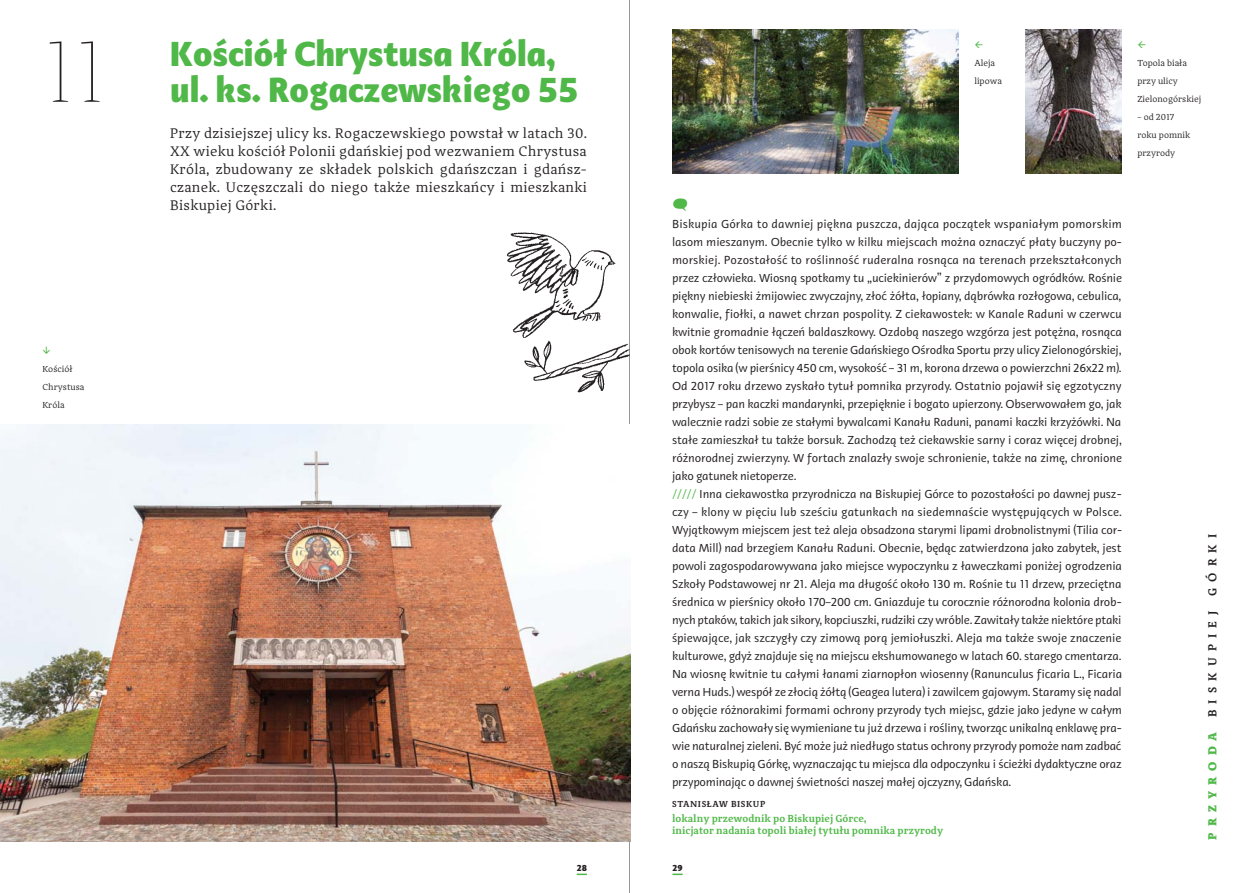
<style>
.page{position:relative;width:1259px;height:893px;background:#fff}
.page>*{position:absolute;margin:0;border:0;box-sizing:border-box;transform-origin:0 0}
.t1{font:200 90px "Adagio Serif";color:#231f20}
.t2{font:900 36px "Adagio Sans Script";color:#50b848}
.t3{font:14.25px/18px "Adagio Serif";letter-spacing:.02em;color:#231f20;text-align:justify}
.t4{font:13.5px "Bello Words Body";color:#50b848}
.t5{font:12px/18px "Adagio Sans Script";letter-spacing:-.02em;color:#231f20}
.t6{font:600 12px "Adagio Serif";letter-spacing:.51em;color:#231f20}
.t7{font:600 10.5px/12.6px "Adagio Serif";color:#50b848}
.t8{font:9px/18px "Adagio Serif";color:#231f20}
.t9{font:600 9px "Adagio Serif";letter-spacing:.06em;color:#231f20}
.t10{font:900 9px "Adagio Sans Script";color:#231f20}
.s1{color:#50b848}
.s2{font-weight:800;color:#50b848}
</style>
<div class="page">
<hr style="left:629px;top:0;width:1px;height:893px;background:#939598">
<img style="left:0;top:425px;width:630px;height:417px">
<img style="left:672px;top:30px;width:286px;height:144px">
<img style="left:1025px;top:30px;width:96px;height:144px">
<img style="left:507px;top:232px;width:122px;height:161px">
<h1 class="t1" style="left:43px;top:16px;width:64px">11</h1>
<p class="t8" style="left:43px;top:360px;width:43px">Kościół<br>Chrystusa<br>Króla</p>
<h2 class="t2" style="left:170px;top:29px;width:387px">Kościół Chrystusa Króla,</h2>
<h2 class="t2" style="left:170px;top:65px;width:409px">ul. ks. Rogaczewskiego 55</h2>
<p class="t3" style="left:170px;top:124px;width:418px">Przy dzisiejszej ulicy ks. Rogaczewskiego powstał w latach 30.<br>XX wieku kościół Polonii gdańskiej pod wezwaniem Chrystusa Króla, zbudowany ze składek polskich gdańszczan i gdańsz&shy;czanek. Uczęszczali do niego także mieszkańcy i mieszkanki Biskupiej Górki.</p>
<p class="t8" style="left:974px;top:54px;width:29px">Aleja lipowa</p>
<p class="t8" style="left:1137px;top:54px;width:65px">Topola biała przy ulicy<br>Zielonogórskiej</p>
<p class="t8" style="left:1137px;top:108px;width:54px">– od 2017 roku pomnik przyrody</p>
<p class="t4" style="left:672px;top:197px;width:17px">?</p>
<p class="t5" style="left:672px;top:215px;width:452px">Biskupia Górka to dawniej piękna puszcza, dająca początek wspaniałym pomorskim lasom mieszanym. Obecnie tylko w kilku miejscach można oznaczyć płaty buczyny po&shy;morskiej. Pozostałość to roślinność ruderalna rosnąca na terenach przekształconych przez człowieka. Wiosną spotkamy tu „uciekinierów” z przydomowych ogródków. Rośnie piękny niebieski żmijowiec zwyczajny, złoć żółta, łopiany, dąbrówka rozłogowa, cebulica, konwalie, fiołki, a nawet chrzan pospolity. Z ciekawostek: w Kanale Raduni w czerwcu kwitnie gromadnie łączeń baldaszkowy. Ozdobą naszego wzgórza jest potężna, rosnąca obok kortów tenisowych na terenie Gdańskiego Ośrodka Sportu przy ulicy Zielonogórskiej, topola osika (w pierśnicy 450 cm, wysokość – 31 m, korona drzewa o powierzchni 26x22 m).<br>Od 2017 roku drzewo zyskało tytuł pomnika przyrody. Ostatnio pojawił się egzotyczny przybysz – pan kaczki mandarynki, przepięknie i bogato upierzony. Obserwowałem go, jak walecznie radzi sobie ze stałymi bywalcami Kanału Raduni, panami kaczki krzyżówki. Na stałe zamieszkał tu także borsuk. Zachodzą też ciekawskie sarny i coraz więcej drobnej, różnorodnej zwierzyny. W fortach znalazły swoje schronienie, także na zimę, chronione jako gatunek nietoperze.<br><span class="s1">/////</span> Inna ciekawostka przyrodnicza na Biskupiej Górce to pozostałości po dawnej pusz&shy;czy – klony w pięciu lub sześciu gatunkach na siedemnaście występujących w Polsce.<br>Wyjątkowym miejscem jest też aleja obsadzona starymi lipami drobnolistnymi (Tilia cor&shy;data Mill) nad brzegiem Kanału Raduni. Obecnie, będąc zatwierdzona jako zabytek, jest powoli zagospodarowywana jako miejsce wypoczynku z ławeczkami poniżej ogrodzenia Szkoły Podstawowej nr 21. Aleja ma długość około 130 m. Rośnie tu 11 drzew, przeciętna średnica w pierśnicy około 170–200 cm. Gniazduje tu corocznie różnorodna kolonia drob&shy;nych ptaków, takich jak sikory, kopciuszki, rudziki czy wróble. Zawitały także niektóre ptaki śpiewające, jak szczygły czy zimową porą jemiołuszki. Aleja ma także swoje znaczenie kulturowe, gdyż znajduje się na miejscu ekshumowanego w latach 60. starego cmentarza.<br>Na wiosnę kwitnie tu całymi łanami ziarnopłon wiosenny (Ranunculus ficaria L., Ficaria verna Huds.) wespół ze złocią żółtą (Geagea lutera) i zawilcem gajowym. Staramy się nadal o objęcie różnorakimi formami ochrony przyrody tych miejsc, gdzie jako jedyne w całym Gdańsku zachowały się wymieniane tu już drzewa i rośliny, tworząc unikalną enklawę pra&shy;wie naturalnej zieleni. Być może już niedługo status ochrony przyrody pomoże nam zadbać o naszą Biskupią Górkę, wyznaczając tu miejsca dla odpoczynku i ścieżki dydaktyczne oraz przypominając o dawnej świetności naszej małej ojczyzny, Gdańska.</p>
<p class="t9" style="left:672px;top:798px;width:94px">Stanisław Biskup</p>
<p class="t7" style="left:672px;top:812px;width:273px">lokalny przewodnik po Biskupiej Górce,<br>inicjator nadania topoli białej tytułu pomnika przyrody</p>
<p class="t6" style="left:1204px;top:840px;width:307px;rotate:-90deg"><span class="s2">przyroda</span> Biskupiej Górki</p>
<p class="t10" style="left:577px;top:862px;width:12px">28</p>
<p class="t10" style="left:672px;top:862px;width:12px">29</p>
</div>
